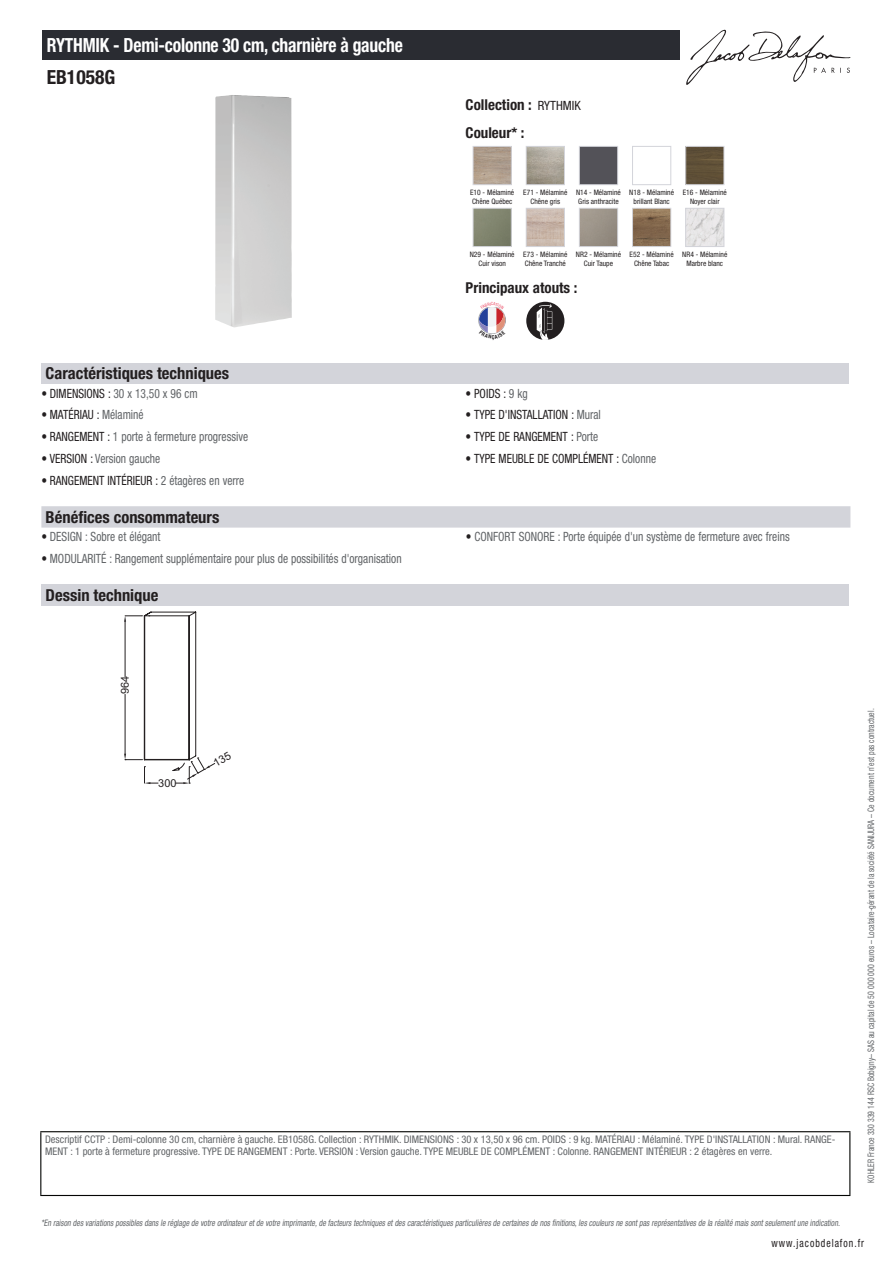
<style>
.page{position:relative;width:893px;height:1263px;background:#fff}
.page>*{position:absolute;margin:0;border:0;box-sizing:border-box;transform-origin:0 0}
.t1{font:700 condensed 19.5px "Helvetica Neue LT Std";letter-spacing:-.01em;color:#fff;scale:.9 1}
.t2{font:700 condensed 19.5px "Helvetica Neue LT Std";color:#231f20}
.t3{font:700 condensed 16.5px "Helvetica Neue LT Std";color:#231f20}
.t4{font:700 condensed 15px/27.8px "Helvetica Neue LT Std";color:#231f20}
.t5{font:condensed 12.75px "Helvetica Neue LT Std";color:#626568;scale:.9 1}
.t6{font:condensed 12.75px "Helvetica Neue LT Std";color:#231f20;scale:.9 1}
.t7{font:condensed 11.25px "Helvetica Neue LT Std";letter-spacing:.1em;color:#231f20;scale:.87 1}
.t8{font:10.95px "Arial";color:#231f20}
.t9{font:condensed 10.5px/12px "Helvetica Neue LT Std";color:#626568}
.t10{font:italic condensed 9px "Helvetica Neue LT Std";color:#626568;scale:.87 1}
.t11{font:condensed 9px "Helvetica Neue LT Std";color:#626568;scale:.87 1}
.t12{font:condensed 7.5px/9px "Helvetica Neue LT Std";color:#231f20;text-align:center}
.s1{font-weight:400;font-size:12.75px}
.s2{color:#231f20}
.s3{color:#626568}
</style>
<div class="page">
<svg style="left:686px;top:30px;width:164px;height:55px"></svg>
<img style="left:215px;top:95px;width:77px;height:233px">
<img style="left:475px;top:148px;width:35px;height:35px">
<div style="left:473px;top:146px;width:39px;height:39px;border:1px solid #d3d4da"></div>
<img style="left:528px;top:148px;width:35px;height:35px">
<div style="left:526px;top:146px;width:39px;height:39px;border:1px solid #d3d4da"></div>
<img style="left:581px;top:148px;width:35px;height:35px">
<div style="left:579px;top:146px;width:39px;height:39px;border:1px solid #d3d4da"></div>
<div style="left:632px;top:146px;width:39px;height:39px;border:1px solid #d3d4da"></div>
<img style="left:687px;top:148px;width:35px;height:35px">
<div style="left:685px;top:146px;width:39px;height:39px;border:1px solid #d3d4da"></div>
<img style="left:475px;top:210px;width:35px;height:35px">
<div style="left:473px;top:208px;width:39px;height:39px;border:1px solid #d3d4da"></div>
<img style="left:528px;top:210px;width:35px;height:35px">
<div style="left:526px;top:208px;width:39px;height:39px;border:1px solid #d3d4da"></div>
<div style="left:579px;top:208px;width:39px;height:39px;border:1px solid #d3d4da"></div>
<img style="left:634px;top:210px;width:35px;height:35px">
<div style="left:632px;top:208px;width:39px;height:39px;border:1px solid #d3d4da"></div>
<img style="left:687px;top:210px;width:35px;height:35px">
<div style="left:685px;top:208px;width:39px;height:39px;border:1px solid #d3d4da"></div>
<div style="left:526px;top:302px;width:38px;height:38px;background:#231f20;border-radius:19px"></div>
<svg style="left:537px;top:304px;width:15px;height:36px"></svg>
<div style="left:41px;top:363px;width:808px;height:21px;background:#d3d4da"></div>
<svg style="left:41px;top:506px;width:809px;height:22px;background:#d4d5db"></svg>
<div style="left:41px;top:584px;width:808px;height:21px;background:#d3d4da"></div>
<div style="left:43px;top:30px;width:637px;height:30px;background:#2a2c32"></div>
<hr style="left:40px;top:1131px;width:810px;height:1px;background:#040503">
<hr style="left:40px;top:1132px;width:1px;height:63px;background:#040503">
<hr style="left:849px;top:1132px;width:1px;height:63px;background:#040503">
<hr style="left:40px;top:1195px;width:810px;height:1px;background:#040503">
<svg style="left:479px;top:307px;width:26px;height:27px"></svg>
<svg style="left:124px;top:612px;width:92px;height:172px"></svg>
<h1 class="t1" style="left:47px;top:33px;width:397px">RYTHMIK - Demi-colonne 30 cm, charnière à gauche</h1>
<h1 class="t2" style="left:47px;top:65px;width:70px">EB1058G</h1>
<h3 class="t4" style="left:466px;top:90px;width:117px">Collection : <span class="s1">RYTHMIK<br></span>Couleur* :</h3>
<p class="t12" style="left:470px;top:187px;width:46px;text-align:left">E10 - Mélaminé<br>Chêne Québec</p>
<p class="t12" style="left:523px;top:187px;width:46px">E71 - Mélaminé<br>Chêne gris</p>
<p class="t12" style="left:576px;top:187px;width:46px;text-align:left">N14 - Mélaminé<br>Gris anthracite</p>
<p class="t12" style="left:629px;top:187px;width:46px">N18 - Mélaminé brillant Blanc</p>
<p class="t12" style="left:683px;top:187px;width:46px">E16 - Mélaminé<br>Noyer clair</p>
<p class="t12" style="left:470px;top:249px;width:46px">N29 - Mélaminé<br>Cuir vison</p>
<p class="t12" style="left:523px;top:249px;width:46px;text-align:left">E73 - Mélaminé<br>Chêne Tranché</p>
<p class="t12" style="left:576px;top:249px;width:47px">NR2 - Mélaminé<br>Cuir Taupe</p>
<p class="t12" style="left:630px;top:249px;width:46px">E52 - Mélaminé<br>Chêne Tabac</p>
<p class="t12" style="left:682px;top:249px;width:47px">NR4 - Mélaminé<br>Marbre blanc</p>
<h3 class="t4" style="left:466px;top:274px;width:113px">Principaux atouts :</h3>
<h2 class="t3" style="left:46px;top:364px;width:185px">Caractéristiques techniques</h2>
<p class="t5" style="left:41px;top:386px;width:175px"><span class="s2">• DIMENSIONS :</span> 30 x 13,50 x 96 cm</p>
<p class="t6" style="left:466px;top:386px;width:71px">• POIDS : <span class="s3">9 kg</span></p>
<p class="t6" style="left:41px;top:407px;width:115px">• MATÉRIAU : <span class="s3">Mélaminé</span></p>
<p class="t6" style="left:466px;top:407px;width:152px">• TYPE D'INSTALLATION : <span class="s3">Mural</span></p>
<p class="t5" style="left:41px;top:429px;width:231px"><span class="s2">• RANGEMENT :</span> 1 porte à fermeture progressive</p>
<p class="t6" style="left:466px;top:429px;width:149px">• TYPE DE RANGEMENT : <span class="s3">Porte</span></p>
<p class="t5" style="left:41px;top:451px;width:134px"><span class="s2">• VERSION :</span> Version gauche</p>
<p class="t6" style="left:466px;top:451px;width:213px">• TYPE MEUBLE DE COMPLÉMENT : <span class="s3">Colonne</span></p>
<p class="t6" style="left:41px;top:473px;width:227px">• RANGEMENT INTÉRIEUR : <span class="s3">2 étagères en verre</span></p>
<h2 class="t3" style="left:46px;top:507px;width:175px">Bénéfices consommateurs</h2>
<p class="t5" style="left:41px;top:529px;width:134px"><span class="s2">•</span> DESIGN : Sobre et élégant</p>
<p class="t5" style="left:466px;top:529px;width:361px"><span class="s2">•</span> CONFORT SONORE : Porte équipée d'un système de fermeture avec freins</p>
<p class="t5" style="left:41px;top:551px;width:402px"><span class="s2">•</span> MODULARITÉ : Rangement supplémentaire pour plus de possibilités d'organisation</p>
<h2 class="t3" style="left:46px;top:585px;width:114px">Dessin technique</h2>
<p class="t8" style="left:118px;top:694px;width:20px;rotate:-90deg">964</p>
<p class="t8" style="left:158px;top:776px;width:20px">300</p>
<p class="t9" style="left:45px;top:1134px;width:792px">Descriptif CCTP : Demi-colonne 30 cm, charnière à gauche. EB1058G. Collection : RYTHMIK. DIMENSIONS : 30 x 13,50 x 96 cm. POIDS : 9 kg. MATÉRIAU : Mélaminé. TYPE D'INSTALLATION : Mural. RANGE-<br>MENT : 1 porte à fermeture progressive. TYPE DE RANGEMENT : Porte. VERSION : Version gauche. TYPE MEUBLE DE COMPLÉMENT : Colonne. RANGEMENT INTÉRIEUR : 2 étagères en verre.</p>
<p class="t11" style="left:866px;top:1183px;width:547px;rotate:-90deg">KOHLER France 330 339 144 RSC Bobigny– SAS au capital de 50 000 000 euros – Locataire-gérant de la société SANIJURA – Ce document n’est pas contractuel.</p>
<p class="t10" style="left:41px;top:1217px;width:922px">*En raison desvariationspossiblesdansle réglage de votre ordinateuretde votre imprimante,de facteurstechniquesetdescaractéristiquesparticulièresde certainesde nosfinitions,lescouleursne sontpasreprésentativesde la réalité maissontseulementune indication.</p>
<p class="t7" style="left:772px;top:1237px;width:108px">www.jacobdelafon.fr</p>
</div>
